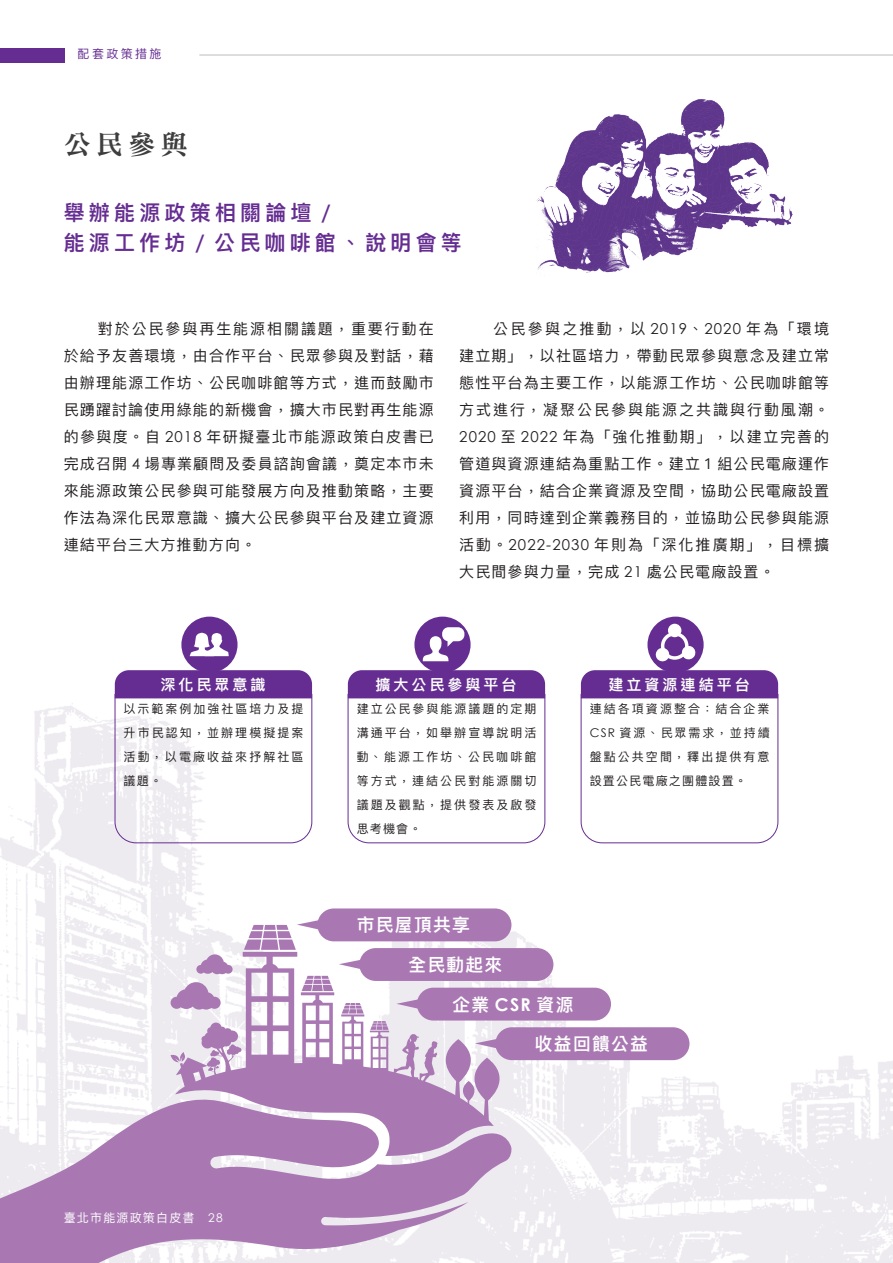
<style>
.page{position:relative;width:893px;height:1263px;background:#fff}
.page>*{position:absolute;margin:0;border:0;box-sizing:border-box;transform-origin:0 0}
.t1{font:27px "DF Ming Std W9";color:#3e3e3f}
.t2{font:600 21px/30px "Ping Fang TC";letter-spacing:.2em;color:#652d91}
.t3{font:600 17.7px "Ping Fang TC";letter-spacing:.075em;color:#fff}
.t4{font:15px/27px "Ping Fang TC";letter-spacing:.075em;color:#231f20;text-align:justify}
.t5{font:600 15px "Ping Fang TC";letter-spacing:.2em;color:#fff}
.t6{font:12px/24px "Ping Fang TC";letter-spacing:.17em;color:#231f20;text-align:justify}
.t7{font:12px "Ping Fang TC";letter-spacing:.1em;color:#fff}
.t8{font:12px "Ping Fang TC";letter-spacing:.2em;color:#652d91}
.s1{font-family:"Century Gothic";font-weight:700}
.s2{font-family:"Century Gothic"}
</style>
<div class="page">
<img style="left:0;top:616px;width:893px;height:647px">
<div style="left:0;top:48px;width:65px;height:15px;background:#652d91"></div>
<hr style="left:199px;top:55px;width:694px;height:1px;background:#bcbdc0">
<svg style="left:0;top:1089px;width:512px;height:174px;fill:#a978b3"></svg>
<div style="left:317px;top:908px;width:194px;height:33px;background:#a978b3;border-radius:16px"></div>
<div style="left:359px;top:948px;width:194px;height:33px;background:#a978b3;border-radius:16px"></div>
<div style="left:417px;top:988px;width:194px;height:32px;background:#a978b3;border-radius:16px"></div>
<div style="left:495px;top:1027px;width:194px;height:33px;background:#a978b3;border-radius:16px"></div>
<svg style="left:171px;top:919px;width:341px;height:237px"></svg>
<img style="left:536px;top:99px;width:257px;height:174px">
<div style="left:181px;top:617px;width:57px;height:56px;background:#652d91;border-radius:50%"></div>
<svg style="left:115px;top:670px;width:197px;height:173px"></svg>
<svg style="left:190px;top:633px;width:39px;height:23px"></svg>
<div style="left:414px;top:617px;width:57px;height:56px;background:#652d91;border-radius:50%"></div>
<svg style="left:348px;top:670px;width:197px;height:173px"></svg>
<svg style="left:422px;top:636px;width:33px;height:25px"></svg>
<div style="left:442px;top:627px;width:22px;height:14px;background:#fff;border-radius:6px"></div>
<div style="left:647px;top:617px;width:57px;height:56px;background:#652d91;border-radius:50%"></div>
<svg style="left:581px;top:670px;width:197px;height:173px"></svg>
<div style="left:668px;top:624px;width:13px;height:13px;background:#fff;border-radius:50%"></div>
<svg style="left:655px;top:632px;width:41px;height:30px"></svg>
<p class="t8" style="left:78px;top:46px;width:85px">配套政策措施</p>
<h1 class="t1" style="left:64px;top:130px;width:126px">公民參與</h1>
<h2 class="t2" style="left:64px;top:198px;width:400px">舉辦能源政策相關論壇 <span class="s1">/<br></span>能源工作坊 <span class="s1">/</span> 公民咖啡館、說明會等</h2>
<p class="t4" style="left:64px;top:315px;width:372px;text-indent:34px">對於公民參與再生能源相關議題，重要行動在於給予友善環境，由合作平台、民眾參與及對話，藉由辦理能源工作坊、公民咖啡館等方式，進而鼓勵市民踴躍討論使用綠能的新機會，擴大市民對再生能源的參與度。自 <span class="s2">2018</span> 年研擬臺北市能源政策白皮書已完成召開 <span class="s2">4</span> 場專業顧問及委員諮詢會議，奠定本市未來能源政策公民參與可能發展方向及推動策略，主要作法為深化民眾意識、擴大公民參與平台及建立資源連結平台三大方推動方向。</p>
<p class="t4" style="left:459px;top:315px;width:372px;text-indent:34px">公民參與之推動，以 <span class="s2">2019</span>、<span class="s2">2020</span> 年為「環境建立期」，以社區培力，帶動民眾參與意念及建立常態性平台為主要工作，以能源工作坊、公民咖啡館等方式進行，凝聚公民參與能源之共識與行動風潮。<span class="s2">2020</span> 至 <span class="s2">2022</span> 年為「強化推動期」，以建立完善的管道與資源連結為重點工作。建立１組公民電廠運作資源平台，結合企業資源及空間，協助公民電廠設置利用，同時達到企業義務目的，並協助公民參與能源活動。<span class="s2">2022-2030</span> 年則為「深化推廣期」，目標擴大民間參與力量，完成 <span class="s2">21</span> 處公民電廠設置。</p>
<p class="t5" style="left:161px;top:675px;width:106px">深化民眾意識</p>
<p class="t6" style="left:124px;top:696px;width:181px">以示範案例加強社區培力及提升市民認知，並辦理模擬提案活動，以電廠收益來抒解社區議題。</p>
<p class="t5" style="left:376px;top:675px;width:142px">擴大公民參與平台</p>
<p class="t6" style="left:357px;top:696px;width:181px">建立公民參與能源議題的定期溝通平台，如舉辦宣導說明活動、能源工作坊、公民咖啡館等方式，連結公民對能源關切議題及觀點，提供發表及啟發思考機會。</p>
<p class="t5" style="left:609px;top:675px;width:142px">建立資源連結平台</p>
<p class="t6" style="left:590px;top:696px;width:181px">連結各項資源整合：結合企業<span class="s2">CSR</span> 資源、民眾需求，並持續盤點公共空間，釋出提供有意設置公民電廠之團體設置。</p>
<p class="t3" style="left:357px;top:914px;width:114px">市民屋頂共享</p>
<p class="t3" style="left:408px;top:954px;width:95px">全民動起來</p>
<p class="t3" style="left:452px;top:993px;width:123px">企業 <span class="s1">CSR</span> 資源</p>
<p class="t3" style="left:535px;top:1033px;width:114px">收益回饋公益</p>
<p class="t7" style="left:64px;top:1210px;width:160px">臺北市能源政策白皮書 <span class="s2">28</span></p>
</div>
